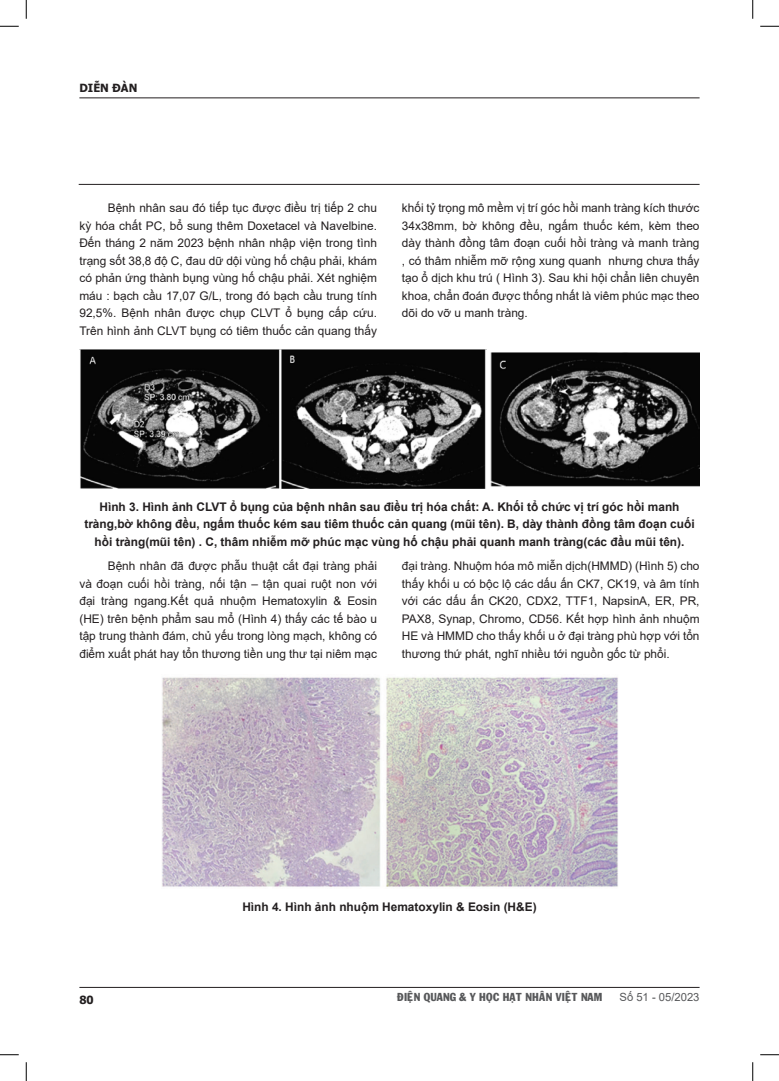
<style>
.page{position:relative;width:779px;height:1081px;background:#fff}
.page>*{position:absolute;margin:0;border:0;box-sizing:border-box;transform-origin:0 0}
.t1{font:11.88px/17.5px "Arial";color:#231f20;text-align:justify}
.t2{font:700 11.88px/17.5px "Arial";color:#231f20;text-align:center}
.t3{font:11.25px "VNI Franko";color:#57585a}
.t4{font:11.25px "Arial";color:#57585a}
.t5{font:700 11.25px "Tahoma";color:#231f20}
</style>
<div class="page">
<hr style="left:79px;top:986px;width:620px;height:1px;background:#231f20">
<hr style="left:79px;top:97px;width:620px;height:1px;background:#231f20">
<hr style="left:79px;top:184px;width:620px;height:1px;background:#231f20">
<img style="left:162px;top:677px;width:456px;height:210px">
<img style="left:80px;top:350px;width:406px;height:138px">
<img style="left:490px;top:352px;width:209px;height:135px">
<svg style="left:0;top:25px;width:19px;height:2px"></svg>
<svg style="left:760px;top:25px;width:19px;height:2px"></svg>
<svg style="left:0;top:1054px;width:19px;height:1px"></svg>
<svg style="left:760px;top:1054px;width:19px;height:1px"></svg>
<svg style="left:25px;top:0;width:2px;height:19px"></svg>
<svg style="left:25px;top:1062px;width:2px;height:18px"></svg>
<svg style="left:752px;top:0;width:1px;height:19px"></svg>
<svg style="left:752px;top:1062px;width:1px;height:18px"></svg>
<p class="t5" style="left:79px;top:80px;width:59px">DIỄN ĐÀN</p>
<p class="t1" style="left:79px;top:199px;width:299px;text-indent:28px">Bệnh nhân sau đó tiếp tục được điều trị tiếp 2 chu kỳ hóa chất PC, bổ sung thêm Doxetacel và Navelbine.<br>Đến tháng 2 năm 2023 bệnh nhân nhập viện trong tình trạng sốt 38,8 độ C, đau dữ dội vùng hố chậu phải, khám có phản ứng thành bụng vùng hố chậu phải. Xét nghiệm máu : bạch cầu 17,07 G/L, trong đó bạch cầu trung tính 92,5%. Bệnh nhân được chụp CLVT ổ bụng cấp cứu.<br>Trên hình ảnh CLVT bụng có tiêm thuốc cản quang thấy</p>
<p class="t1" style="left:402px;top:199px;width:299px">khối tỷ trọng mô mềm vị trí góc hồi manh tràng kích thước 34x38mm, bờ không đều, ngấm thuốc kém, kèm theo dày thành đồng tâm đoạn cuối hồi tràng và manh tràng , có thâm nhiễm mỡ rộng xung quanh nhưng chưa thấy tạo ổ dịch khu trú ( Hình 3). Sau khi hội chẩn liên chuyên khoa, chẩn đoán được thống nhất là viêm phúc mạc theo dõi do vỡ u manh tràng.</p>
<p class="t2" style="left:84px;top:497px;width:612px">Hình 3. Hình ảnh CLVT ổ bụng của bệnh nhân sau điều trị hóa chất: A. Khối tổ chức vị trí góc hồi manh tràng,bờ không đều, ngấm thuốc kém sau tiêm thuốc cản quang (mũi tên). B, dày thành đồng tâm đoạn cuối hồi tràng(mũi tên) . C, thâm nhiễm mỡ phúc mạc vùng hố chậu phải quanh manh tràng(các đầu mũi tên).</p>
<p class="t1" style="left:79px;top:557px;width:299px;text-indent:28px">Bệnh nhân đã được phẫu thuật cắt đại tràng phải và đoạn cuối hồi tràng, nối tận – tận quai ruột non với đại tràng ngang.Kết quả nhuộm Hematoxylin &amp; Eosin (HE) trên bệnh phẩm sau mổ (Hình 4) thấy các tế bào u tập trung thành đám, chủ yếu trong lòng mạch, không có điểm xuất phát hay tổn thương tiền ung thư tại niêm mạc</p>
<p class="t1" style="left:402px;top:557px;width:299px">đại tràng. Nhuộm hóa mô miễn dịch(HMMD) (Hình 5) cho thấy khối u có bộc lộ các dấu ấn CK7, CK19, và âm tính với các dấu ấn CK20, CDX2, TTF1, NapsinA, ER, PR, PAX8, Synap, Chromo, CD56. Kết hợp hình ảnh nhuộm HE và HMMD cho thấy khối u ở đại tràng phù hợp với tổn thương thứ phát, nghĩ nhiều tới nguồn gốc từ phổi.</p>
<p class="t2" style="left:242px;top:897px;width:296px">Hình 4. Hình ảnh nhuộm Hematoxylin &amp; Eosin (H&amp;E)</p>
<p class="t5" style="left:79px;top:991px;width:16px">80</p>
<p class="t3" style="left:397px;top:988px;width:207px">ÑIEÄN QUANG &amp; Y HOÏC HAÏT NHAÂN VIEÄT NAM</p>
<p class="t4" style="left:619px;top:989px;width:82px">Số 51 - 05/2023</p>
</div>
